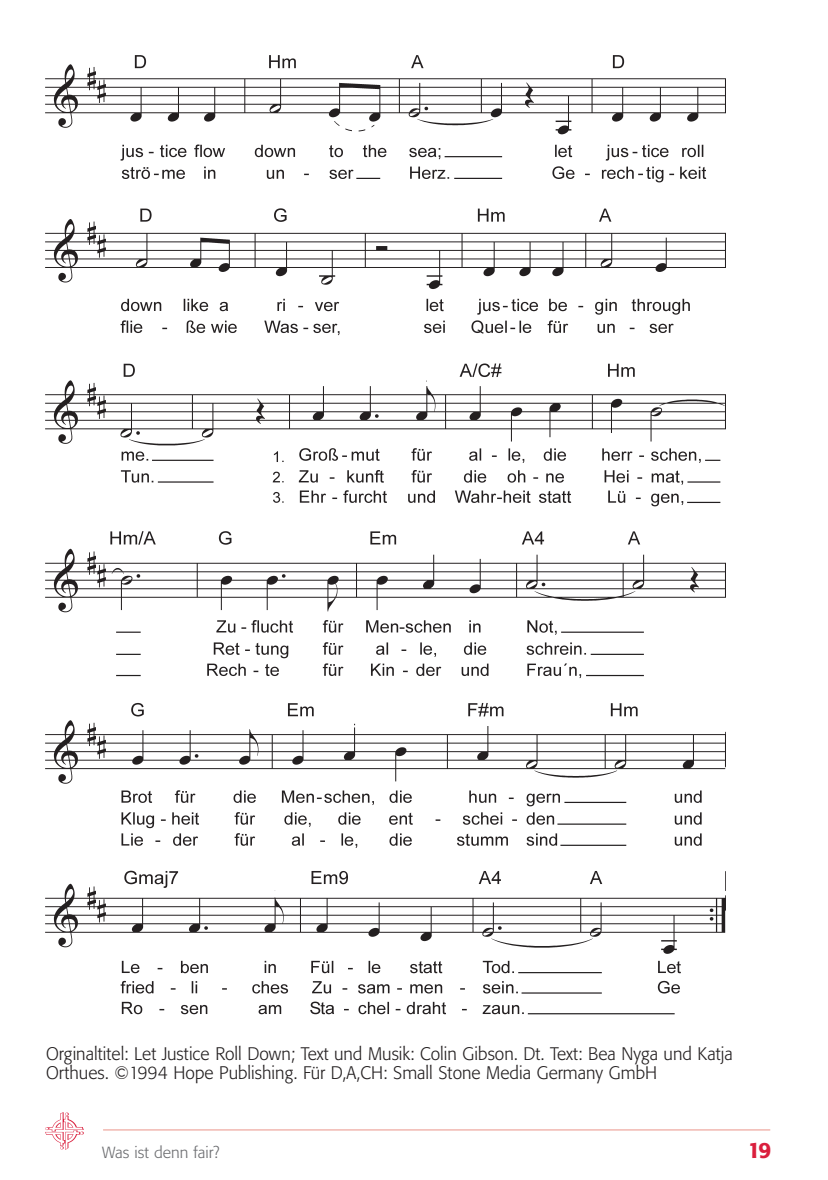
<style>
.page{position:relative;width:828px;height:1180px;background:#fff}
.page>*{position:absolute;margin:0;border:0;box-sizing:border-box;transform-origin:0 0}
.t1{font:500 22px "Formata BQ";color:#da1f3d}
.t2{font:300 18px/19px "Formata BQ";color:#231f20}
.t3{font:300 16px "Formata BQ";color:#6c6d70}
</style>
<div class="page">
<hr style="left:103px;top:1129px;width:667px;height:1px;background:#ea9488">
<img style="left:45px;top:1112px;width:38px;height:37px">
<img style="left:45px;top:55px;width:680px;height:960px">
<p class="t2" style="left:46px;top:1043px;width:688px">Orginaltitel: Let Justice Roll Down; Text und Musik: Colin Gibson. Dt. Text: Bea Nyga und Katja<br>Orthues. ©1994 Hope Publishing. Für D,A,CH: Small Stone Media Germany GmbH</p>
<p class="t3" style="left:102px;top:1142px;width:119px">Was ist denn fair?</p>
<p class="t1" style="left:747px;top:1136px;width:25px">19</p>
</div>
